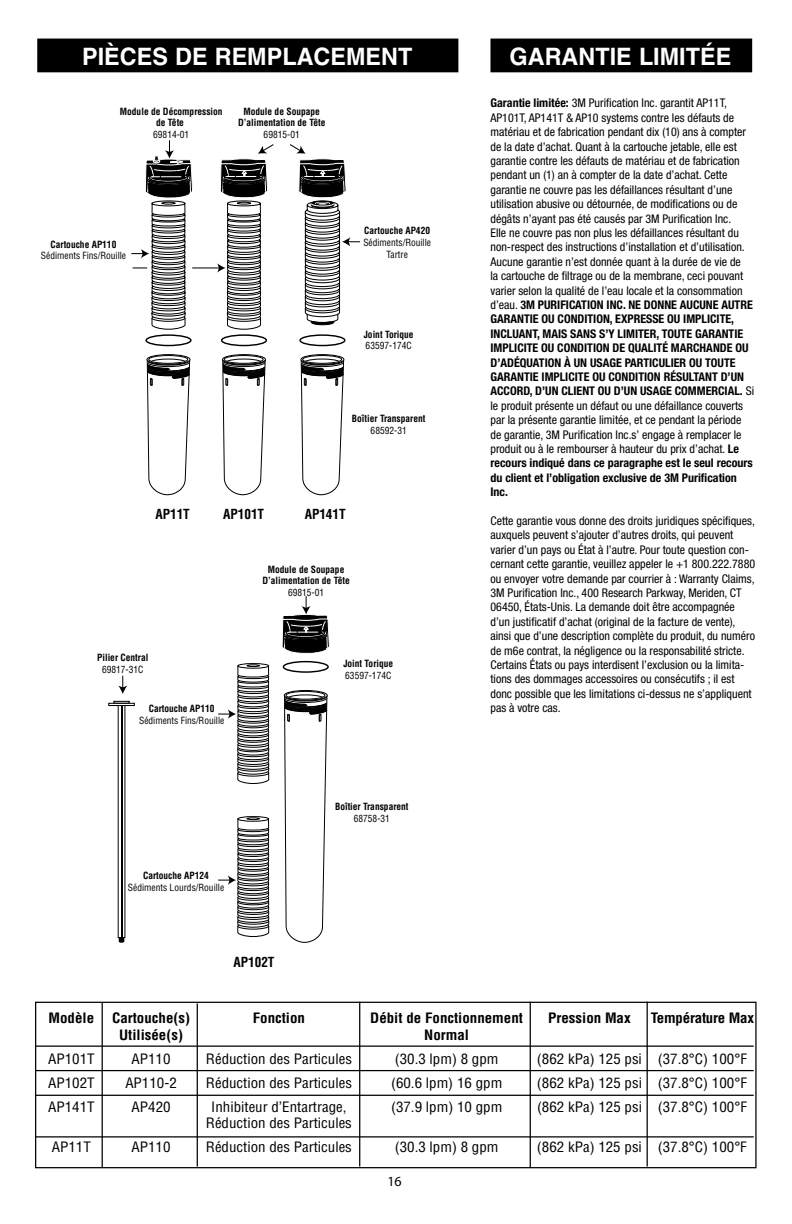
<style>
.page{position:relative;width:792px;height:1224px;background:#fff}
.page>*{position:absolute;margin:0;border:0;box-sizing:border-box;transform-origin:0 0}
.t1{font:700 24px "Helvetica";color:#fff}
.t2{font:condensed 14px "Helvetica";color:#000;scale:1.07 1}
.t3{font:700 condensed 14px "Helvetica";color:#000;scale:1.07 1}
.t4{font:14px "Myriad Pro";color:#000}
.t5{font:700 condensed 13.6px "Helvetica";color:#000}
.t6{font:condensed 12px/14.4px "Helvetica Neue LT Std";color:#000}
.t7{font:700 condensed 9.6px/11.6px "Helvetica";color:#000;text-align:center}
.t8{font:condensed 9.6px/11.6px "Helvetica";color:#000;text-align:center}
.s1{font-weight:700}
</style>
<div class="page">
<div style="left:37px;top:39px;width:421px;height:33px;background:#000"></div>
<div style="left:299px;top:334px;width:47px;height:12px;border:1px solid #000;border-radius:50%"></div>
<div style="left:301px;top:354px;width:43px;height:11px;border:1px solid #000;border-radius:50%"></div>
<div style="left:303px;top:355px;width:39px;height:9px;border:1px solid #000;border-radius:50%"></div>
<svg style="left:301px;top:358px;width:43px;height:137px"></svg>
<div style="left:221px;top:334px;width:46px;height:12px;border:1px solid #000;border-radius:50%"></div>
<div style="left:222px;top:354px;width:44px;height:11px;border:1px solid #000;border-radius:50%"></div>
<div style="left:224px;top:355px;width:39px;height:9px;border:1px solid #000;border-radius:50%"></div>
<svg style="left:222px;top:358px;width:44px;height:137px"></svg>
<div style="left:145px;top:334px;width:47px;height:12px;border:1px solid #000;border-radius:50%"></div>
<div style="left:147px;top:354px;width:43px;height:11px;border:1px solid #000;border-radius:50%"></div>
<div style="left:149px;top:355px;width:39px;height:9px;border:1px solid #000;border-radius:50%"></div>
<svg style="left:147px;top:358px;width:43px;height:137px"></svg>
<svg style="left:290px;top:144px;width:70px;height:181px"></svg>
<svg style="left:131px;top:140px;width:143px;height:190px"></svg>
<div style="left:238px;top:816px;width:31px;height:5px;border:1px solid #000;border-radius:50%"></div>
<div style="left:238px;top:663px;width:31px;height:5px;border:1px solid #000;border-radius:50%"></div>
<div style="left:284px;top:690px;width:43px;height:10px;border:1px solid #000;border-radius:50%"></div>
<div style="left:286px;top:691px;width:39px;height:8px;border:1px solid #000;border-radius:50%"></div>
<svg style="left:284px;top:694px;width:44px;height:249px"></svg>
<div style="left:283px;top:661px;width:46px;height:12px;border:1px solid #000;border-radius:50%"></div>
<svg style="left:119px;top:938px;width:5px;height:5px"></svg>
<svg style="left:118px;top:706px;width:7px;height:232px"></svg>
<hr style="left:121px;top:706px;width:1px;height:232px;background:#000">
<div style="left:109px;top:703px;width:26px;height:3px;background:#fff;border:1px solid #000"></div>
<svg style="left:114px;top:701px;width:15px;height:2px"></svg>
<svg style="left:282px;top:596px;width:48px;height:58px"></svg>
<svg style="left:218px;top:665px;width:51px;height:119px"></svg>
<svg style="left:218px;top:818px;width:51px;height:119px"></svg>
<svg style="left:118px;top:676px;width:9px;height:18px"></svg>
<svg style="left:35px;top:1001px;width:722px;height:168px"></svg>
<hr style="left:35px;top:1046px;width:719px;height:1px;background:#000">
<hr style="left:35px;top:1070px;width:719px;height:1px;background:#000">
<hr style="left:35px;top:1095px;width:719px;height:1px;background:#000">
<hr style="left:35px;top:1136px;width:719px;height:2px;background:#000">
<hr style="left:102px;top:1003px;width:1px;height:165px;background:#000">
<hr style="left:197px;top:1004px;width:1px;height:162px;background:#000">
<hr style="left:359px;top:1002px;width:1px;height:164px;background:#000">
<hr style="left:530px;top:1002px;width:1px;height:166px;background:#000">
<hr style="left:647px;top:1002px;width:1px;height:164px;background:#000">
<div style="left:490px;top:39px;width:262px;height:33px;background:#000"></div>
<h1 class="t1" style="left:82px;top:42px;width:332px">PIÈCES DE REMPLACEMENT</h1>
<p class="t7" style="left:120px;top:105px;width:104px">Module de Décompression de Tête</p>
<p class="t8" style="left:153px;top:129px;width:38px">69814-01</p>
<p class="t7" style="left:238px;top:105px;width:89px">Module de Soupape<br>D’alimentation de Tête</p>
<p class="t8" style="left:264px;top:129px;width:38px">69815-01</p>
<p class="t7" style="left:51px;top:238px;width:67px">Cartouche AP110</p>
<p class="t8" style="left:41px;top:250px;width:87px">Sédiments Fins/Rouille</p>
<p class="t7" style="left:364px;top:225px;width:67px">Cartouche AP420</p>
<p class="t8" style="left:363px;top:237px;width:69px">Sédiments/Rouille<br>Tartre</p>
<p class="t7" style="left:364px;top:328px;width:51px">Joint Torique</p>
<p class="t8" style="left:366px;top:340px;width:48px">63597-174C</p>
<p class="t7" style="left:352px;top:413px;width:75px">Boîtier Transparent</p>
<p class="t8" style="left:371px;top:424px;width:38px">68592-31</p>
<p class="t5" style="left:155px;top:506px;width:36px">AP11T</p>
<p class="t5" style="left:223px;top:506px;width:43px">AP101T</p>
<p class="t5" style="left:305px;top:505px;width:43px">AP141T</p>
<p class="t7" style="left:97px;top:652px;width:53px">Pilier Central</p>
<p class="t8" style="left:102px;top:664px;width:43px">69817-31C</p>
<p class="t7" style="left:149px;top:703px;width:67px">Cartouche AP110</p>
<p class="t8" style="left:139px;top:714px;width:87px">Sédiments Fins/Rouille</p>
<p class="t7" style="left:262px;top:563px;width:89px">Module de Soupape<br>D’alimentation de Tête</p>
<p class="t8" style="left:288px;top:586px;width:38px">69815-01</p>
<p class="t7" style="left:343px;top:658px;width:51px">Joint Torique</p>
<p class="t8" style="left:345px;top:669px;width:48px">63597-174C</p>
<p class="t7" style="left:143px;top:870px;width:67px">Cartouche AP124</p>
<p class="t8" style="left:128px;top:881px;width:98px">Sédiments Lourds/Rouille</p>
<p class="t5" style="left:233px;top:954px;width:43px">AP102T</p>
<p class="t7" style="left:335px;top:801px;width:75px">Boîtier Transparent</p>
<p class="t8" style="left:354px;top:812px;width:38px">68758-31</p>
<h1 class="t1" style="left:510px;top:42px;width:223px">GARANTIE LIMITÉE</h1>
<p class="t6" style="left:490px;top:96px;width:265px"><span class="s1">Garantie limitée:</span> 3M Purification Inc. garantit AP11T, AP101T, AP141T &amp; AP10 systems contre les défauts de matériau et de fabrication pendant dix (10) ans à compter de la date d’achat. Quant à la cartouche jetable, elle est garantie contre les défauts de matériau et de fabrication pendant un (1) an à compter de la date d’achat. Cette garantie ne couvre pas les défaillances résultant d’une utilisation abusive ou détournée, de modifications ou de dégâts n’ayant pas été causés par 3M Purification Inc.<br>Elle ne couvre pas non plus les défaillances résultant du non-respect des instructions d’installation et d’utilisation.<br>Aucune garantie n’est donnée quant à la durée de vie de<br>la cartouche de filtrage ou de la membrane, ceci pouvant varier selon la qualité de l’eau locale et la consommation d’eau. <span class="s1">3M PURIFICATION INC. NE DONNE AUCUNE AUTRE GARANTIE OU CONDITION, EXPRESSE OU IMPLICITE, INCLUANT, MAIS SANS S’Y LIMITER, TOUTE GARANTIE IMPLICITE OU CONDITION DE QUALITÉ MARCHANDE OU D’ADÉQUATION À UN USAGE PARTICULIER OU TOUTE GARANTIE IMPLICITE OU CONDITION RÉSULTANT D’UN ACCORD, D’UN CLIENT OU D’UN USAGE COMMERCIAL.</span> Si le produit présente un défaut ou une défaillance couverts par la présente garantie limitée, et ce pendant la période de garantie, 3M Purification Inc.s’ engage à remplacer le produit ou à le rembourser à hauteur du prix d’achat. <span class="s1">Le recours indiqué dans ce paragraphe est le seul recours du client et l’obligation exclusive de 3M Purification Inc.</span></p>
<p class="t6" style="left:490px;top:514px;width:266px">Cette garantie vous donne des droits juridiques spécifiques, auxquels peuvent s’ajouter d’autres droits, qui peuvent varier d’un pays ou État à l’autre. Pour toute question con&shy;cernant cette garantie, veuillez appeler le +1 800.222.7880 ou envoyer votre demande par courrier à : Warranty Claims, 3M Purification Inc., 400 Research Parkway, Meriden, CT 06450, États-Unis. La demande doit être accompagnée d’un justificatif d’achat (original de la facture de vente), ainsi que d’une description complète du produit, du numéro de m6e contrat, la négligence ou la responsabilité stricte.<br>Certains États ou pays interdisent l’exclusion ou la limita&shy;tions des dommages accessoires ou consécutifs ; il est donc possible que les limitations ci-dessus ne s’appliquent pas à votre cas.</p>
<p class="t3" style="left:49px;top:1010px;width:44px">Modèle</p>
<p class="t3" style="left:112px;top:1010px;width:74px">Cartouche(s)</p>
<p class="t3" style="left:253px;top:1010px;width:50px">Fonction</p>
<p class="t3" style="left:370px;top:1010px;width:144px">Débit de Fonctionnement</p>
<p class="t3" style="left:548px;top:1010px;width:79px">Pression Max</p>
<p class="t3" style="left:651px;top:1010px;width:98px">Température Max</p>
<p class="t3" style="left:119px;top:1026px;width:61px">Utilisée(s)</p>
<p class="t3" style="left:424px;top:1026px;width:43px">Normal</p>
<p class="t2" style="left:48px;top:1050px;width:45px">AP101T</p>
<p class="t2" style="left:132px;top:1050px;width:38px">AP110</p>
<p class="t2" style="left:206px;top:1050px;width:138px">Réduction des Particules</p>
<p class="t2" style="left:395px;top:1050px;width:98px">(30.3 lpm) 8 gpm</p>
<p class="t2" style="left:537px;top:1050px;width:198px">(862 kPa) 125 psi (37.8°C) 100°F</p>
<p class="t2" style="left:48px;top:1074px;width:45px">AP102T</p>
<p class="t2" style="left:125px;top:1074px;width:50px">AP110-2</p>
<p class="t2" style="left:206px;top:1074px;width:138px">Réduction des Particules</p>
<p class="t2" style="left:391px;top:1074px;width:105px">(60.6 lpm) 16 gpm</p>
<p class="t2" style="left:537px;top:1074px;width:198px">(862 kPa) 125 psi (37.8°C) 100°F</p>
<p class="t2" style="left:48px;top:1098px;width:45px">AP141T</p>
<p class="t2" style="left:132px;top:1098px;width:38px">AP420</p>
<p class="t2" style="left:211px;top:1098px;width:128px">Inhibiteur d’Entartrage,</p>
<p class="t2" style="left:391px;top:1098px;width:105px">(37.9 lpm) 10 gpm</p>
<p class="t2" style="left:537px;top:1098px;width:198px">(862 kPa) 125 psi (37.8°C) 100°F</p>
<p class="t2" style="left:206px;top:1115px;width:138px">Réduction des Particules</p>
<p class="t2" style="left:52px;top:1138px;width:38px">AP11T</p>
<p class="t2" style="left:132px;top:1138px;width:38px">AP110</p>
<p class="t2" style="left:206px;top:1138px;width:138px">Réduction des Particules</p>
<p class="t2" style="left:395px;top:1138px;width:98px">(30.3 lpm) 8 gpm</p>
<p class="t2" style="left:537px;top:1138px;width:198px">(862 kPa) 125 psi (37.8°C) 100°F</p>
<p class="t4" style="left:387px;top:1173px;width:16px">16</p>
</div>
